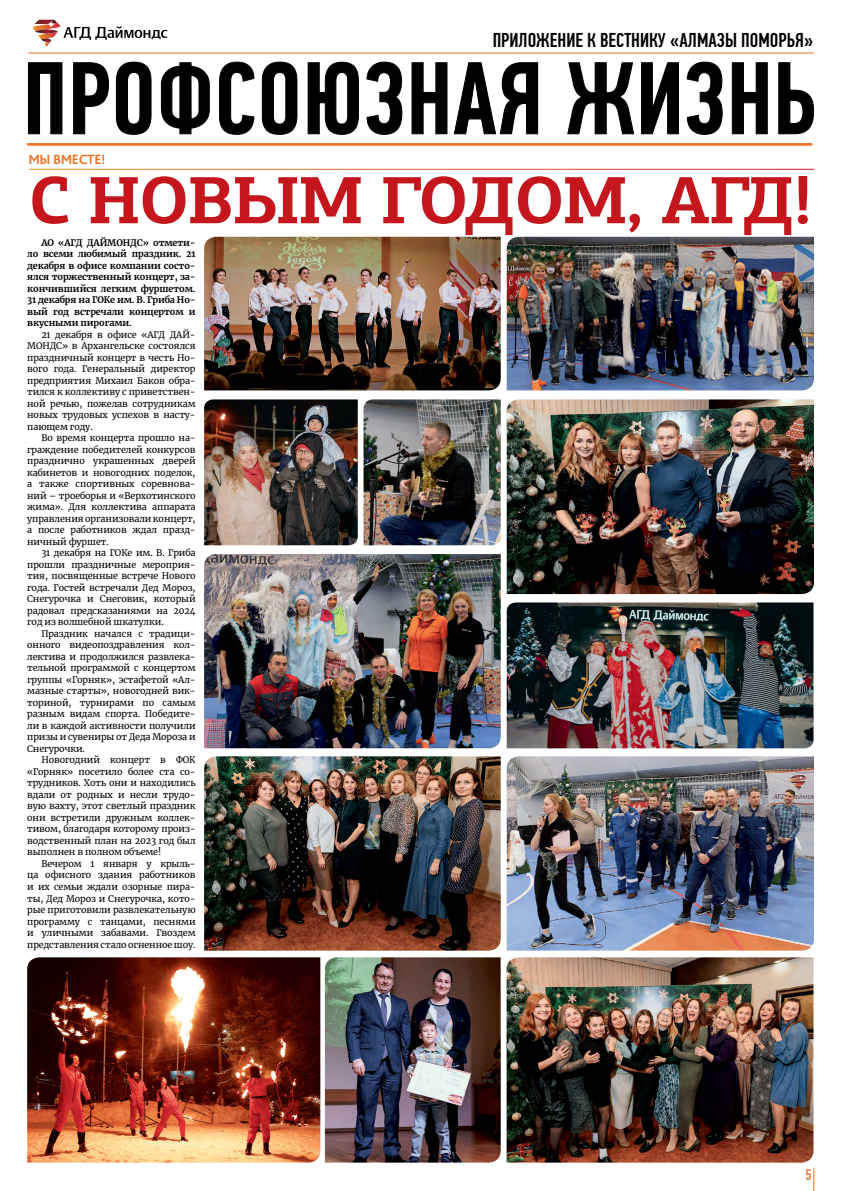
<style>
.page{position:relative;width:842px;height:1191px;background:#fff}
.page>*{position:absolute;margin:0;border:0;box-sizing:border-box;transform-origin:0 0}
.t1{font:700 67px "PF Agora Slab Pro";letter-spacing:-.02em;color:#c4161c}
.t2{font:500 20px "PF Din Text Comp Pro";color:#000}
.t3{font:500 15px "PF Din Text Comp Pro";color:#f36f21}
.t4{font:700 14px "Bliss Pro";letter-spacing:-.02em;color:#f36f21}
.t5{font:9px/11.5px "Merriweather";letter-spacing:-.01em;color:#000;text-align:justify}
.t6{font:700 9px/11.5px "Merriweather";letter-spacing:-.01em;color:#000;text-align:justify}
</style>
<div class="page">
<hr style="left:27px;top:143px;width:785px;height:3px;background:#f36f21">
<hr style="left:28px;top:53px;width:786px;height:1px;background:#f36f21">
<svg style="left:28px;top:62px;width:786px;height:73px"></svg>
<svg style="left:33px;top:20px;width:134px;height:27px"></svg>
<svg style="left:813px;top:1168px;width:1px;height:23px"></svg>
<img style="left:204px;top:756px;width:297px;height:194px">
<img style="left:204px;top:554px;width:297px;height:194px">
<img style="left:507px;top:602px;width:306px;height:146px">
<img style="left:204px;top:399px;width:154px;height:146px">
<img style="left:364px;top:399px;width:137px;height:146px">
<img style="left:507px;top:756px;width:307px;height:194px">
<img style="left:507px;top:399px;width:307px;height:195px">
<img style="left:507px;top:237px;width:307px;height:153px">
<img style="left:204px;top:237px;width:297px;height:153px">
<img style="left:27px;top:957px;width:293px;height:205px">
<img style="left:325px;top:957px;width:176px;height:205px">
<img style="left:507px;top:957px;width:306px;height:205px">
<h3 class="t4" style="left:28px;top:151px;width:78px">М Ы ВМ ЕСТЕ!</h3>
<h2 class="t2" style="left:493px;top:28px;width:322px">ПРИЛОЖЕНИЕ К ВЕСТНИКУ «АЛМАЗЫ ПОМОРЬЯ»</h2>
<h1 class="t1" style="left:29px;top:158px;width:785px">С НОВЫМ ГОДОМ, АГД!</h1>
<p class="t6" style="left:27px;top:236px;width:170px;text-indent:14px">АО «АГД ДАЙМОНДС» отмети&shy;ло всеми любимый праздник. 21 декабря в офисе компании состо&shy;ялся торжественный концерт, за&shy;кончившийся легким фуршетом.<br>31 декабря на ГОКе им. В. Гриба Но&shy;вый год встречали концертом и вкусными пирогами.</p>
<p class="t5" style="left:27px;top:328px;width:170px;text-indent:14px">21 декабря в офисе «АГД ДАЙ-МОНДС» в Архангельске состоялся праздничный концерт в честь Но&shy;вого года. Генеральный директор предприятия Михаил Баков обра&shy;тился к коллективу с приветствен&shy;ной речью, пожелав сотрудникам новых трудовых успехов в насту&shy;пающем году.</p>
<p class="t5" style="left:27px;top:432px;width:170px;text-indent:14px">Во время концерта прошло на&shy;граждение победителей конкурсов празднично украшенных дверей кабинетов и новогодних поделок, а также спортивных соревнова&shy;ний – троеборья и «Верхотинского жима». Для коллектива аппарата управления организовали концерт, а после работников ждал празд&shy;ничный фуршет.</p>
<p class="t5" style="left:27px;top:547px;width:170px;text-indent:14px">31 декабря на ГОКе им. В. Гриба прошли праздничные мероприя&shy;тия, посвященные встрече Нового года. Гостей встречали Дед Мороз, Снегурочка и Снеговик, который радовал предсказаниями на 2024 год из волшебной шкатулки.</p>
<p class="t5" style="left:27px;top:627px;width:170px;text-indent:14px">Праздник начался с традици&shy;онного видеопоздравления кол&shy;лектива и продолжился развлека&shy;тельной программой с концертом группы «Горняк», эстафетой «Ал&shy;мазные старты», новогодней вик&shy;ториной, турнирами по самым разным видам спорта. Победите&shy;ли в каждой активности получили призы и сувениры от Деда Мороза и Снегурочки.</p>
<p class="t5" style="left:27px;top:754px;width:170px;text-indent:14px">Новогодний концерт в ФОК «Горняк» посетило более ста со&shy;трудников. Хоть они и находились вдали от родных и несли трудо&shy;вую вахту, этот светлый праздник они встретили дружным коллек&shy;тивом, благодаря которому произ&shy;водственный план на 2023 год был выполнен в полном объеме!</p>
<p class="t5" style="left:27px;top:857px;width:170px;text-indent:14px">Вечером 1 января у крыль&shy;ца офисного здания работников и их семьи ждали озорные пира&shy;ты, Дед Мороз и Снегурочка, кото&shy;рые приготовили развлекательную программу с танцами, песнями и уличными забавами. Гвоздем представления стало огненное шоу.</p>
<h3 class="t3" style="left:805px;top:1165px;width:8px">5</h3>
</div>
